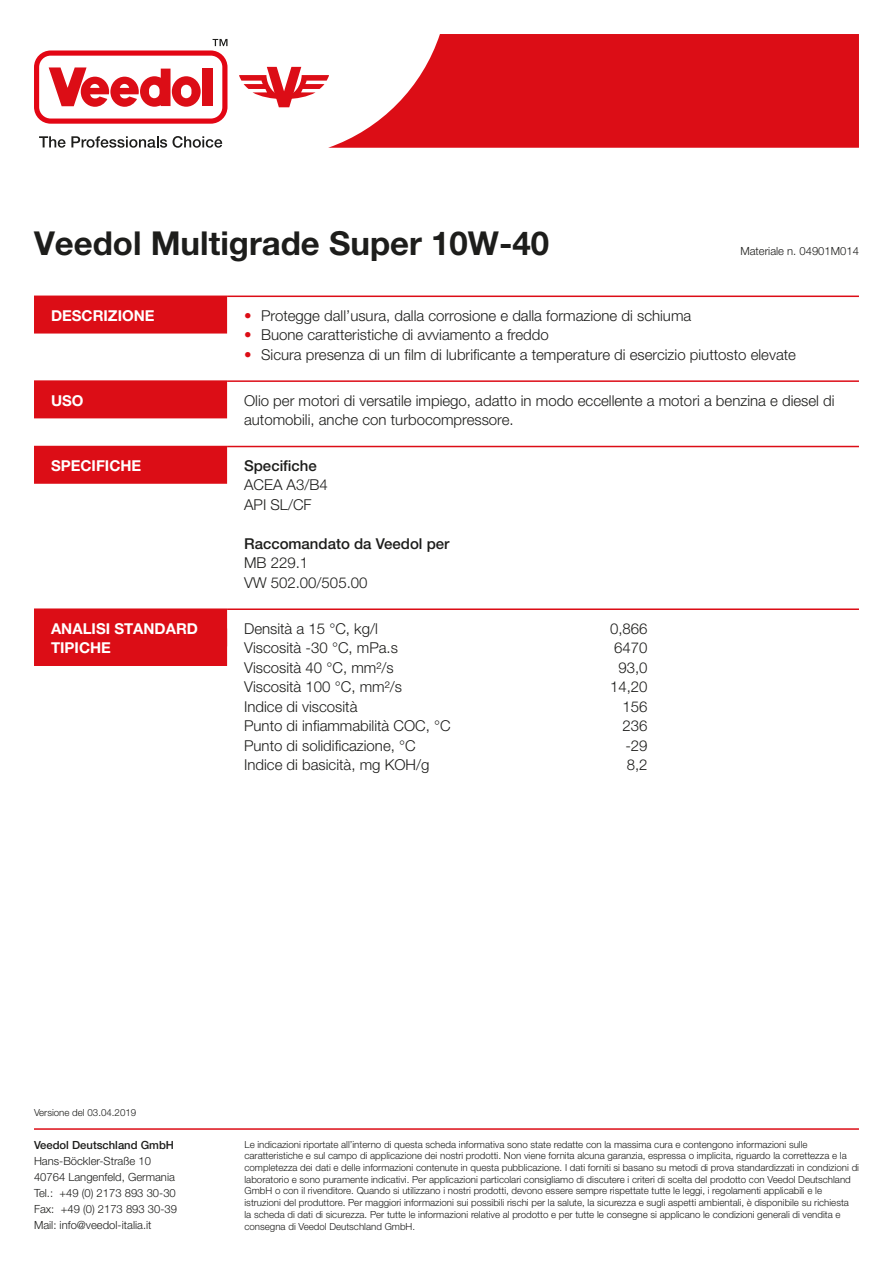
<style>
.page{position:relative;width:893px;height:1263px;background:#fff}
.page>*{position:absolute;margin:0;border:0;box-sizing:border-box;transform-origin:0 0}
.t1{font:700 33px "Helvetica Neue";color:#1d1d1b}
.t2{font:300 15px/19.5px "Helvetica Neue";color:#1d1d1b}
.t3{font:700 15px/19.5px "Helvetica Neue";color:#fff}
.t4{font:500 15px "Helvetica Neue";color:#1d1d1b}
.t5{font:300 11.25px/16px "Helvetica Neue";color:#1d1d1b}
.t6{font:500 11.25px "Helvetica Neue";color:#1d1d1b}
.t7{font:300 9.75px/11.7px "Helvetica Neue";color:#1d1d1b}
.s1{color:#dc0d16}
</style>
<div class="page">
<svg style="left:239px;top:67px;width:89px;height:40px"></svg>
<svg style="left:34px;top:39px;width:193px;height:85px"></svg>
<svg style="left:39px;top:136px;width:183px;height:12px"></svg>
<svg style="left:328px;top:34px;width:531px;height:114px;background:#e02f37"></svg>
<hr style="left:34px;top:1128px;width:825px;height:2px;background:#dc0d16">
<hr style="left:34px;top:380px;width:193px;height:2px;background:#dc0d16">
<hr style="left:227px;top:380px;width:632px;height:2px;background:#dc0d16">
<hr style="left:227px;top:446px;width:632px;height:1px;background:#dc0d16">
<hr style="left:34px;top:608px;width:193px;height:2px;background:#dc0d16">
<hr style="left:227px;top:608px;width:632px;height:2px;background:#dc0d16">
<hr style="left:227px;top:296px;width:632px;height:1px;background:#dc0d16">
<div style="left:34px;top:296px;width:193px;height:38px;background:#dc0d16"></div>
<div style="left:34px;top:381px;width:193px;height:37px;background:#dc0d16"></div>
<div style="left:34px;top:446px;width:193px;height:38px;background:#dc0d16"></div>
<div style="left:34px;top:609px;width:193px;height:37px;background:#dc0d16"></div>
<div style="left:34px;top:628px;width:193px;height:38px;background:#dc0d16"></div>
<h1 class="t1" style="left:34px;top:223px;width:517px">VEEDOL MULTIGRADE SUPER 10W-40</h1>
<p class="t5" style="left:740px;top:243px;width:120px">Materiale n. 04901M014</p>
<h2 class="t3" style="left:51px;top:305px;width:105px">DESCRIZIONE</h2>
<h2 class="t2" style="left:244px;top:305px;width:449px"><span class="s1">•</span> Protegge dall’usura, dalla corrosione e dalla formazione di schiuma</h2>
<h2 class="t2" style="left:244px;top:325px;width:306px"><span class="s1">•</span> Buone caratteristiche di avviamento a freddo</h2>
<h2 class="t2" style="left:244px;top:344px;width:553px"><span class="s1">•</span> Sicura presenza di un film di lubrificante a temperature di esercizio piuttosto elevate</h2>
<h2 class="t3" style="left:51px;top:390px;width:34px">USO</h2>
<h2 class="t2" style="left:244px;top:390px;width:592px">Olio per motori di versatile impiego, adatto in modo eccellente a motori a benzina e diesel di automobili, anche con turbocompressore.</h2>
<h2 class="t3" style="left:51px;top:456px;width:92px">SPECIFICHE</h2>
<h2 class="t4" style="left:244px;top:457px;width:74px">Specifiche</h2>
<h2 class="t2" style="left:244px;top:475px;width:85px">ACEA A3/B4<br>API SL/CF</h2>
<h2 class="t4" style="left:244px;top:535px;width:207px">Raccomandato da Veedol per</h2>
<h2 class="t2" style="left:244px;top:553px;width:125px">MB 229.1<br>VW 502.00/505.00</h2>
<h2 class="t3" style="left:51px;top:618px;width:146px">ANALISI STANDARD<br>TIPICHE</h2>
<h2 class="t2" style="left:244px;top:618px;width:135px">Densità a 15 °C, kg/l</h2>
<h2 class="t2" style="left:610px;top:618px;width:39px">0,866</h2>
<h2 class="t2" style="left:244px;top:638px;width:155px">Viscosità -30 °C, mPa.s</h2>
<h2 class="t2" style="left:614px;top:638px;width:35px">6470</h2>
<h2 class="t2" style="left:244px;top:657px;width:151px">Viscosità 40 °C, mm²/s</h2>
<h2 class="t2" style="left:618px;top:657px;width:31px">93,0</h2>
<h2 class="t2" style="left:244px;top:677px;width:159px">Viscosità 100 °C, mm²/s</h2>
<h2 class="t2" style="left:610px;top:677px;width:39px">14,20</h2>
<h2 class="t2" style="left:244px;top:696px;width:115px">Indice di viscosità</h2>
<h2 class="t2" style="left:623px;top:696px;width:27px">156</h2>
<h2 class="t2" style="left:244px;top:716px;width:208px">Punto di infiammabilità COC, °C</h2>
<h2 class="t2" style="left:623px;top:716px;width:27px">236</h2>
<h2 class="t2" style="left:244px;top:735px;width:173px">Punto di solidificazione, °C</h2>
<h2 class="t2" style="left:625px;top:735px;width:24px">-29</h2>
<h2 class="t2" style="left:244px;top:755px;width:187px">Indice di basicità, mg KOH/g</h2>
<h2 class="t2" style="left:627px;top:755px;width:22px">8,2</h2>
<p class="t7" style="left:34px;top:1106px;width:104px">Versione del 03.04.2019</p>
<p class="t6" style="left:34px;top:1138px;width:142px">Veedol Deutschland GmbH</p>
<p class="t5" style="left:34px;top:1152px;width:145px">Hans-Böckler-Straße 10<br>40764 Langenfeld, Germania<br>Tel.: +49 (0) 2173 893 30-30<br>Fax: +49 (0) 2173 893 30-39<br>Mail: info@veedol-italia.it</p>
<p class="t7" style="left:244px;top:1138px;width:616px">Le indicazioni riportate all’interno di questa scheda informativa sono state redatte con la massima cura e contengono informazioni sulle caratteristiche e sul campo di applicazione dei nostri prodotti. Non viene fornita alcuna garanzia, espressa o implicita, riguardo la correttezza e la completezza dei dati e delle informazioni contenute in questa pubblicazione. I dati forniti si basano su metodi di prova standardizzati in condizioni di laboratorio e sono puramente indicativi. Per applicazioni particolari consigliamo di discutere i criteri di scelta del prodotto con Veedol Deutschland GmbH o con il rivenditore. Quando si utilizzano i nostri prodotti, devono essere sempre rispettate tutte le leggi, i regolamenti applicabili e le istruzioni del produttore. Per maggiori informazioni sui possibili rischi per la salute, la sicurezza e sugli aspetti ambientali, è disponibile su richiesta<br>la scheda di dati di sicurezza. Per tutte le informazioni relative al prodotto e per tutte le consegne si applicano le condizioni generali di vendita e consegna di Veedol Deutschland GmbH.</p>
</div>
